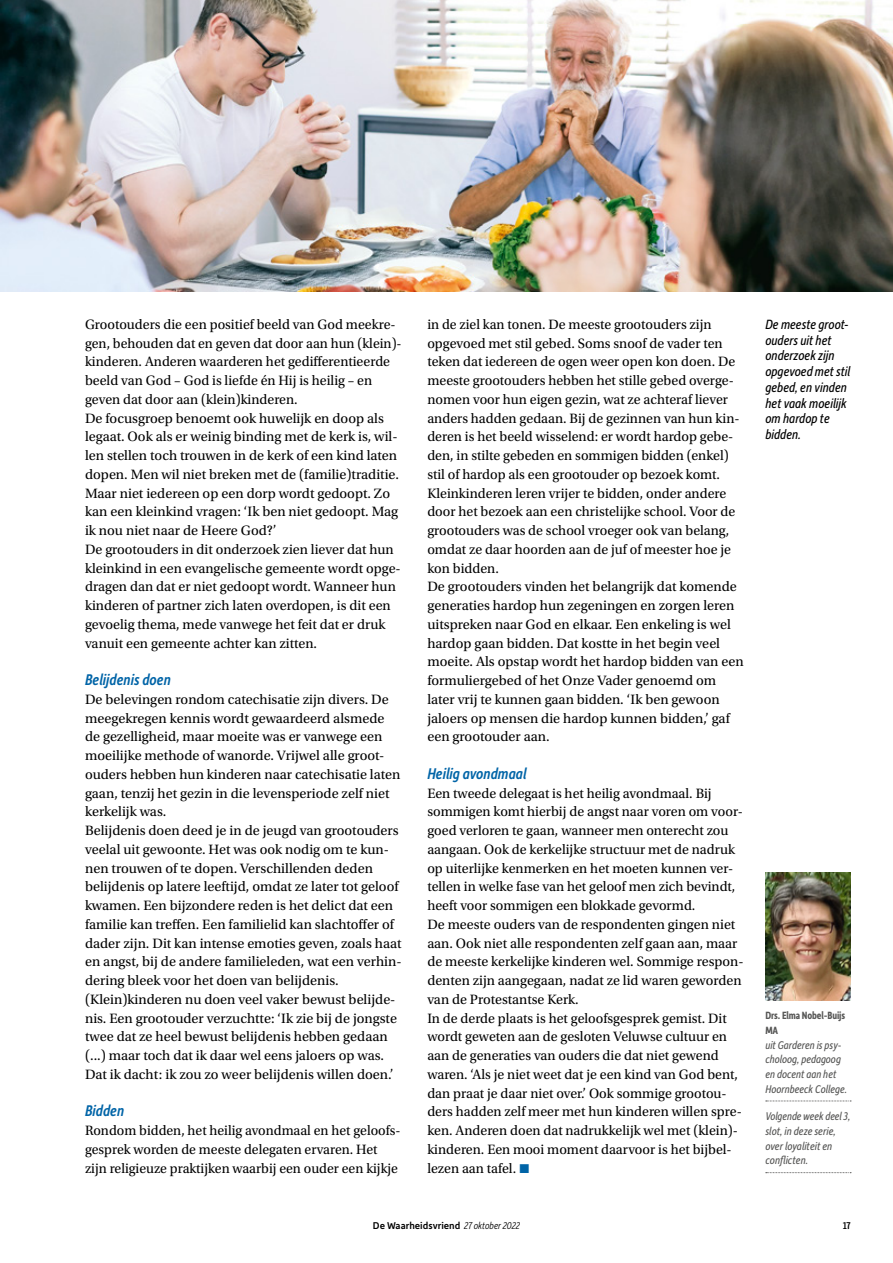
<style>
.page{position:relative;width:893px;height:1263px;background:#fff}
.page>*{position:absolute;margin:0;border:0;box-sizing:border-box;transform-origin:0 0}
.t1{font:italic 500 16.5px "Depot New Condensed";color:#0064a7}
.t2{font:14.25px/18.8px "Utopia Std";color:#000}
.t3{font:italic 14.25px/15.8px "Depot New Condensed";color:#000}
.t4{font:italic 11.85px/14.7px "Depot New Condensed";color:#575756}
.t5{font:700 11.25px/14.7px "Depot New Condensed";letter-spacing:-.01em;color:#575756}
.t6{font:500 10.5px "Depot New";color:#000}
.t7{font:500 10.5px "Depot New Condensed";color:#000}
.s1{font-family:"Depot New";font-weight:700;font-size:13.5px;color:#0064a7}
.s2{font-family:"Depot New Condensed";font-weight:300;font-style:italic}
</style>
<div class="page">
<img style="left:0;top:0;width:893px;height:291px">
<svg style="left:766px;top:1100px;width:85px;height:1px"></svg>
<img style="left:765px;top:873px;width:85px;height:127px">
<svg style="left:766px;top:1172px;width:85px;height:1px"></svg>
<p class="t2" style="left:85px;top:315px;width:318px">Grootouders die een positief beeld van God meekre&shy;gen, behouden dat en geven dat door aan hun (klein)- kinderen. Anderen waarderen het gedifferentieerde beeld van God – God is liefde én Hij is heilig – en geven dat door aan (klein)kinderen.<br>De focusgroep benoemt ook huwelijk en doop als legaat. Ook als er weinig binding met de kerk is, wil&shy;len stellen toch trouwen in de kerk of een kind laten dopen. Men wil niet breken met de (familie)traditie.<br>Maar niet iedereen op een dorp wordt gedoopt. Zo kan een kleinkind vragen: ‘Ik ben niet gedoopt. Mag ik nou niet naar de Heere God?’<br>De grootouders in dit onderzoek zien liever dat hun kleinkind in een evangelische gemeente wordt opge&shy;dragen dan dat er niet gedoopt wordt. Wanneer hun kinderen of partner zich laten overdopen, is dit een gevoelig thema, mede vanwege het feit dat er druk vanuit een gemeente achter kan zitten.</p>
<p class="t1" style="left:85px;top:669px;width:87px">Belijdenis doen</p>
<p class="t2" style="left:85px;top:690px;width:318px">De belevingen rondom catechisatie zijn divers. De meegekregen kennis wordt gewaardeerd alsmede de gezelligheid, maar moeite was er vanwege een moeilijke methode of wanorde. Vrijwel alle groot&shy;ouders hebben hun kinderen naar catechisatie laten gaan, tenzij het gezin in die levensperiode zelf niet kerkelijk was.<br>Belijdenis doen deed je in de jeugd van grootouders veelal uit gewoonte. Het was ook nodig om te kun&shy;nen trouwen of te dopen. Verschillenden deden belijdenis op latere leeftijd, omdat ze later tot geloof kwamen. Een bijzondere reden is het delict dat een familie kan treffen. Een familielid kan slachtoffer of dader zijn. Dit kan intense emoties geven, zoals haat en angst, bij de andere familieleden, wat een verhin&shy;dering bleek voor het doen van belijdenis. (Klein)kinderen nu doen veel vaker bewust belijde&shy;nis. Een grootouder verzuchtte: ‘Ik zie bij de jongste twee dat ze heel bewust belijdenis hebben gedaan (...) maar toch dat ik daar wel eens jaloers op was.<br>Dat ik dacht: ik zou zo weer belijdenis willen doen.’</p>
<p class="t1" style="left:85px;top:1100px;width:41px">Bidden</p>
<p class="t2" style="left:85px;top:1121px;width:317px">Rondom bidden, het heilig avondmaal en het geloofs&shy;gesprek worden de meeste delegaten ervaren. Het zijn religieuze praktijken waarbij een ouder een kijkje</p>
<p class="t2" style="left:427px;top:315px;width:318px">in de ziel kan tonen. De meeste grootouders zijn opgevoed met stil gebed. Soms snoof de vader ten teken dat iedereen de ogen weer open kon doen. De meeste grootouders hebben het stille gebed overge&shy;nomen voor hun eigen gezin, wat ze achteraf liever anders hadden gedaan. Bij de gezinnen van hun kin&shy;deren is het beeld wisselend: er wordt hardop gebe&shy;den, in stilte gebeden en sommigen bidden (enkel) stil of hardop als een grootouder op bezoek komt.<br>Kleinkinderen leren vrijer te bidden, onder andere door het bezoek aan een christelijke school. Voor de grootouders was de school vroeger ook van belang, omdat ze daar hoorden aan de juf of meester hoe je kon bidden.<br>De grootouders vinden het belangrijk dat komende generaties hardop hun zegeningen en zorgen leren uitspreken naar God en elkaar. Een enkeling is wel hardop gaan bidden. Dat kostte in het begin veel moeite. Als opstap wordt het hardop bidden van een formuliergebed of het Onze Vader genoemd om later vrij te kunnen gaan bidden. ‘Ik ben gewoon jaloers op mensen die hardop kunnen bidden,’ gaf een grootouder aan.</p>
<p class="t1" style="left:427px;top:763px;width:101px">Heilig avondmaal</p>
<p class="t2" style="left:427px;top:784px;width:318px">Een tweede delegaat is het heilig avondmaal. Bij sommigen komt hierbij de angst naar voren om voor&shy;goed verloren te gaan, wanneer men onterecht zou aangaan. Ook de kerkelijke structuur met de nadruk op uiterlijke kenmerken en het moeten kunnen ver&shy;tellen in welke fase van het geloof men zich bevindt, heeft voor sommigen een blokkade gevormd.<br>De meeste ouders van de respondenten gingen niet aan. Ook niet alle respondenten zelf gaan aan, maar de meeste kerkelijke kinderen wel. Sommige respon&shy;denten zijn aangegaan, nadat ze lid waren geworden van de Protestantse Kerk.<br>In de derde plaats is het geloofsgesprek gemist. Dit wordt geweten aan de gesloten Veluwse cultuur en aan de generaties van ouders die dat niet gewend waren. ‘Als je niet weet dat je een kind van God bent, dan praat je daar niet over.’ Ook sommige grootou&shy;ders hadden zelf meer met hun kinderen willen spre&shy;ken. Anderen doen dat nadrukkelijk wel met (klein)- kinderen. Een mooi moment daarvoor is het bijbel&shy;lezen aan tafel. <span class="s1">■</span></p>
<p class="t3" style="left:765px;top:316px;width:87px">De meeste groot&shy;ouders uit het onderzoek zijn opgevoed met stil gebed, en vinden het vaak moeilijk om hardop te bidden.</p>
<p class="t5" style="left:765px;top:1008px;width:81px">Drs. Elma Nobel-Buijs<br>MA</p>
<p class="t4" style="left:765px;top:1037px;width:83px">uit Garderen is psy&shy;choloog, pedagoog en docent aan het<br>Hoornbeeck College.</p>
<p class="t4" style="left:765px;top:1109px;width:86px">Volgende week deel 3, slot, in deze serie, over loyaliteit en conflicten.</p>
<p class="t6" style="left:373px;top:1218px;width:149px">De Waarheidsvriend <span class="s2">27 oktober 2022</span></p>
<p class="t7" style="left:843px;top:1218px;width:9px">17</p>
</div>
